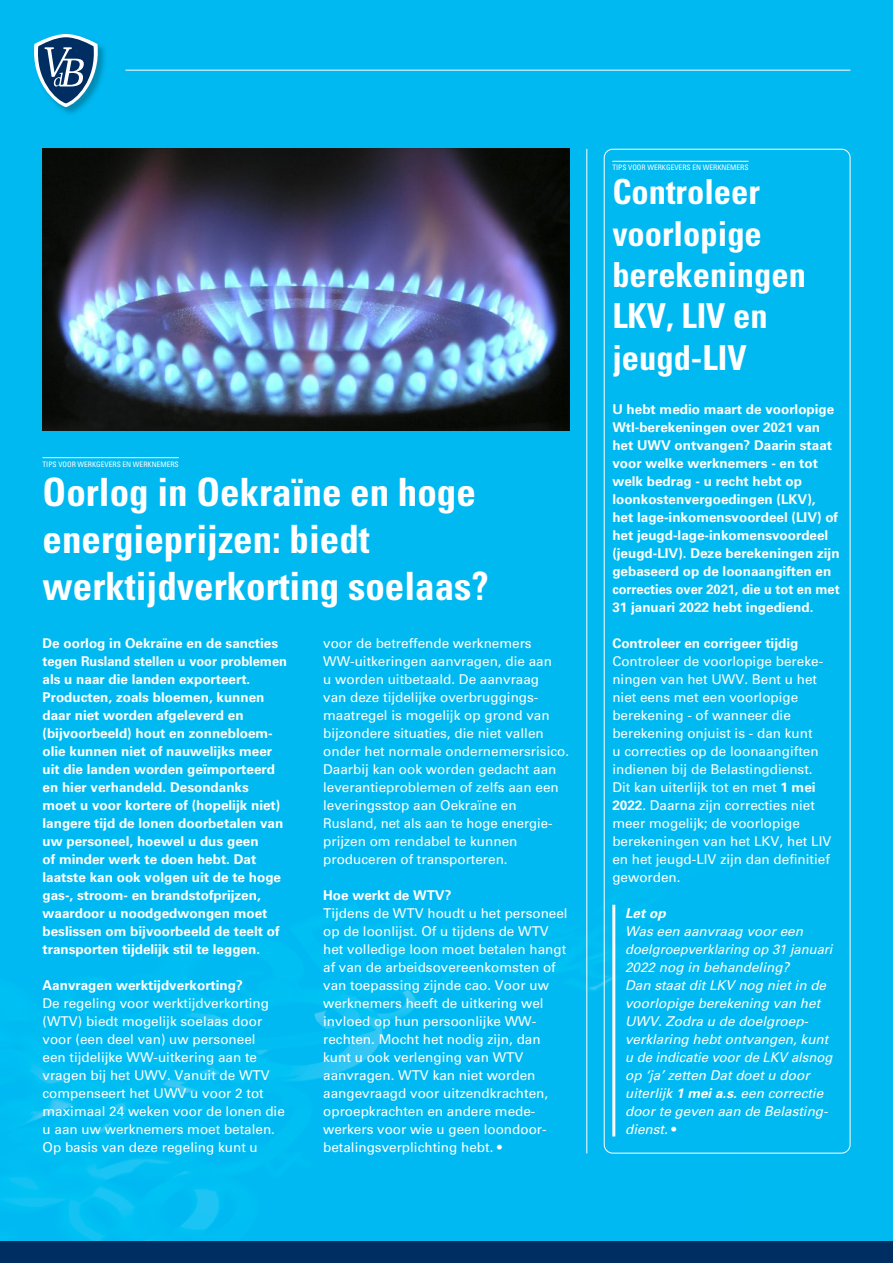
<style>
.page{position:relative;width:893px;height:1263px;background:#00b9f1}
.page>*{position:absolute;margin:0;border:0;box-sizing:border-box;transform-origin:0 0}
.t1{font:700 condensed 39px/46.8px "Univers LT Std";color:#fff}
.t2{font:700 condensed 34.5px/41.4px "Univers LT Std";color:#fff}
.t3{font:13.5px/18px "Univers LT Std";color:#fff}
.t4{font:700 13.5px/18px "Univers LT Std";color:#fff}
.t5{font:italic 13.5px/18px "Univers LT Std";color:#fff}
.t6{font:italic 700 13.5px "Univers LT Std";color:#fff}
.t7{font:condensed 7.5px "Univers LT Std";color:#fff}
.s1{font-weight:700}
.s2{font-style:normal}
</style>
<div class="page">
<img style="left:0;top:827px;width:743px;height:415px">
<div style="left:0;top:1242px;width:893px;height:21px;background:#002d62"></div>
<img style="left:58px;top:46px;width:47px;height:68px">
<svg style="left:34px;top:34px;width:67px;height:73px"></svg>
<hr style="left:125px;top:70px;width:725px;height:1px;background:#fff">
<hr style="left:43px;top:457px;width:136px;height:1px;background:#fff">
<hr style="left:612px;top:161px;width:137px;height:1px;background:#fff">
<hr style="left:612px;top:905px;width:3px;height:231px;background:#fff">
<img style="left:43px;top:149px;width:527px;height:282px">
<hr style="left:586px;top:149px;width:1px;height:1004px;background:#fff">
<p class="t7" style="left:43px;top:459px;width:138px">TIPS VOOR WERKGEVERS EN WERKNEMERS</p>
<h1 class="t1" style="left:43px;top:468px;width:448px">Oorlog in Oekraïne en hoge energieprijzen: biedt werktijdverkorting soelaas?</h1>
<p class="t4" style="left:43px;top:634px;width:246px">De oorlog in Oekraïne en de sancties tegen Rusland stellen u voor problemen als u naar die landen exporteert.<br>Producten, zoals bloemen, kunnen daar niet worden afgeleverd en (bijvoorbeeld) hout en zonnebloem&shy;olie kunnen niet of nauwelijks meer uit die landen worden geïmporteerd en hier verhandeld. Desondanks<br>moet u voor kortere of (hopelijk niet) langere tijd de lonen doorbetalen van uw personeel, hoewel u dus geen<br>of minder werk te doen hebt. Dat laatste kan ook volgen uit de te hoge gas-, stroom- en brandstofprijzen, waardoor u noodgedwongen moet beslissen om bijvoorbeeld de teelt of transporten tijdelijk stil te leggen.</p>
<p class="t4" style="left:43px;top:976px;width:202px">Aanvragen werktijdverkorting?</p>
<p class="t3" style="left:43px;top:994px;width:244px">De regeling voor werktijdverkorting (WTV) biedt mogelijk soelaas door voor (een deel van) uw personeel<br>een tijdelijke WW-uitkering aan te vragen bij het UWV. Vanuit de WTV compenseert het UWV u voor 2 tot maximaal 24 weken voor de lonen die u aan uw werknemers moet betalen.<br>Op basis van deze regeling kunt u</p>
<p class="t3" style="left:323px;top:634px;width:248px">voor de betreffende werknemers WW-uitkeringen aanvragen, die aan<br>u worden uitbetaald. De aanvraag<br>van deze tijdelijke overbruggings&shy;maatregel is mogelijk op grond van bijzondere situaties, die niet vallen onder het normale ondernemersrisico.<br>Daarbij kan ook worden gedacht aan leverantieproblemen of zelfs aan een leveringsstop aan Oekraïne en Rusland, net als aan te hoge energie&shy;prijzen om rendabel te kunnen produceren of transporteren.</p>
<p class="t4" style="left:323px;top:886px;width:130px">Hoe werkt de WTV?</p>
<p class="t3" style="left:323px;top:904px;width:246px">Tijdens de WTV houdt u het personeel op de loonlijst. Of u tijdens de WTV het volledige loon moet betalen hangt af van de arbeidsovereenkomsten of van toepassing zijnde cao. Voor uw werknemers heeft de uitkering wel invloed op hun persoonlijke WW&shy;rechten. Mocht het nodig zijn, dan kunt u ook verlenging van WTV aanvragen. WTV kan niet worden aangevraagd voor uitzendkrachten, oproepkrachten en andere mede&shy;werkers voor wie u geen loondoor&shy;betalingsverplichting hebt. •</p>
<p class="t7" style="left:612px;top:163px;width:138px">TIPS VOOR WERKGEVERS EN WERKNEMERS</p>
<h2 class="t2" style="left:612px;top:171px;width:195px">Controleer voorlopige berekeningen<br>LKV, LIV en jeugd-LIV</h2>
<p class="t4" style="left:612px;top:400px;width:229px">U hebt medio maart de voorlopige Wtl-berekeningen over 2021 van het UWV ontvangen? Daarin staat voor welke werknemers - en tot welk bedrag - u recht hebt op loonkostenvergoedingen (LKV), het lage-inkomensvoordeel (LIV) of het jeugd-lage-inkomensvoordeel (jeugd-LIV). Deze berekeningen zijn gebaseerd op de loonaangiften en correcties over 2021, die u tot en met 31 januari 2022 hebt ingediend.</p>
<p class="t4" style="left:612px;top:634px;width:188px">Controleer en corrigeer tijdig</p>
<p class="t3" style="left:612px;top:652px;width:221px">Controleer de voorlopige bereke&shy;ningen van het UWV. Bent u het niet eens met een voorlopige berekening - of wanneer die berekening onjuist is - dan kunt<br>u correcties op de loonaangiften indienen bij de Belastingdienst.<br>Dit kan uiterlijk tot en met <span class="s1">1 mei<br>2022</span>. Daarna zijn correcties niet meer mogelijk; de voorlopige berekeningen van het LKV, het LIV en het jeugd-LIV zijn dan definitief geworden.</p>
<p class="t6" style="left:625px;top:905px;width:42px">Let op</p>
<p class="t5" style="left:625px;top:922px;width:209px">Was een aanvraag voor een doelgroepverklaring op 31 januari<br>2022 nog in behandeling?<br>Dan staat dit LKV nog niet in de voorlopige berekening van het<br>UWV. Zodra u de doelgroep&shy;verklaring hebt ontvangen, kunt u de indicatie voor de LKV alsnog op ‘ja’ zetten Dat doet u door uiterlijk <span class="s1">1 mei a.s.</span> een correctie door te geven aan de Belasting&shy;dienst. <span class="s2">•</span></p>
</div>
